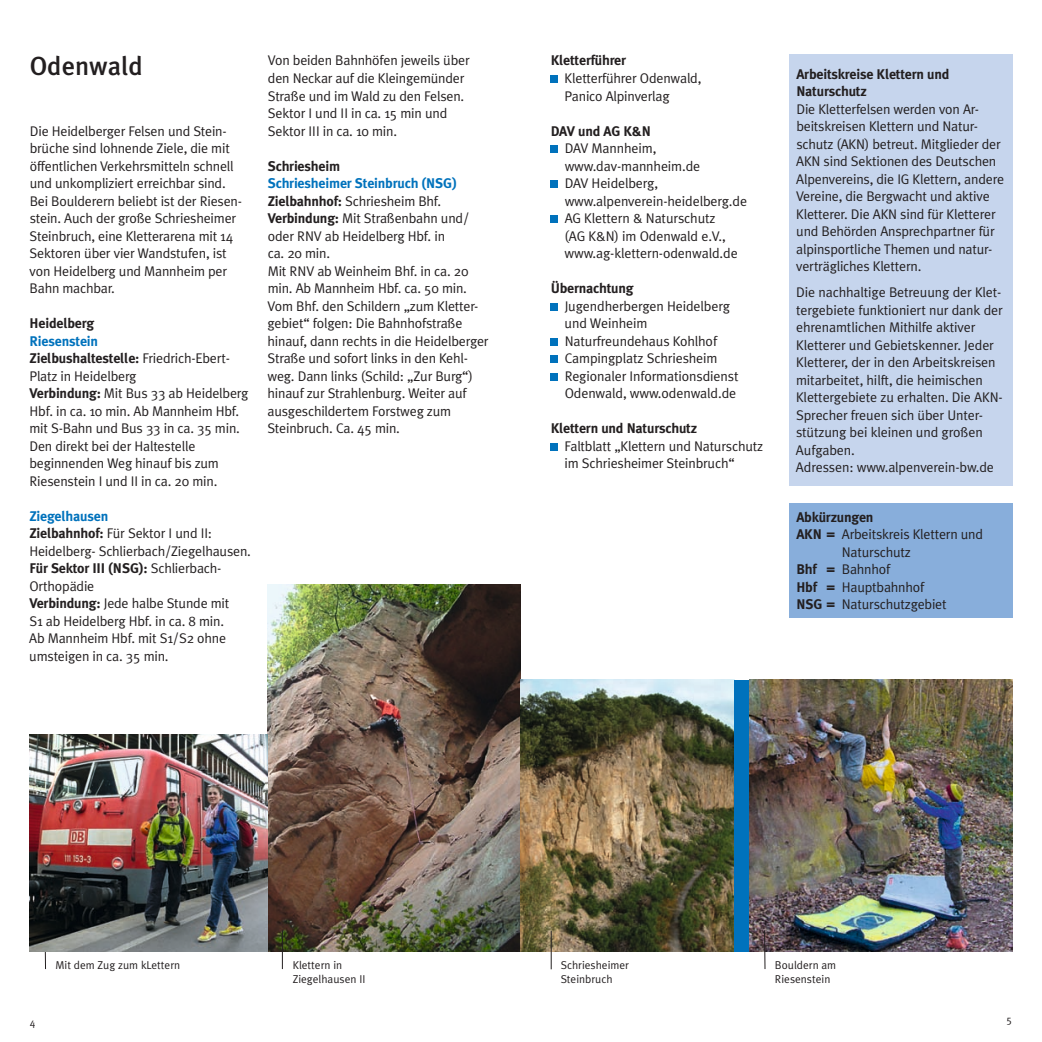
<style>
.page{position:relative;width:1042px;height:1042px;background:#fff}
.page>*{position:absolute;margin:0;border:0;box-sizing:border-box;transform-origin:0 0}
.t1{font:500 26.25px "Meta Plus";color:#231f20}
.t2{font:14px/17.5px "Meta Plus Normal";letter-spacing:-.015em;color:#231f20}
.t3{font:700 14px/17.5px "Meta Plus";letter-spacing:-.015em;color:#231f20}
.t4{font:700 14px "Meta Plus";letter-spacing:-.015em;color:#0072bc}
.t5{font:11.38px/13.7px "Meta Plus Normal";color:#231f20}
.t6{font:10.5px "Meta Plus Normal";color:#231f20}
.s1{color:#0072bc}
.s2{font-family:"Meta Plus Normal";font-weight:400}
.s3{font-family:"Meta Plus";font-weight:700}
</style>
<div class="page">
<img style="left:749px;top:680px;width:263px;height:271px">
<img style="left:268px;top:584px;width:253px;height:367px">
<img style="left:521px;top:680px;width:213px;height:271px">
<div style="left:734px;top:680px;width:15px;height:271px;background:#0072bc"></div>
<hr style="left:764px;top:930px;width:1px;height:39px;background:#231f20">
<div style="left:551px;top:76px;width:7px;height:7px;background:#0072bc"></div>
<div style="left:551px;top:146px;width:7px;height:7px;background:#0072bc"></div>
<div style="left:551px;top:181px;width:7px;height:7px;background:#0072bc"></div>
<div style="left:551px;top:216px;width:7px;height:7px;background:#0072bc"></div>
<div style="left:551px;top:303px;width:7px;height:7px;background:#0072bc"></div>
<div style="left:551px;top:338px;width:7px;height:7px;background:#0072bc"></div>
<div style="left:551px;top:356px;width:7px;height:7px;background:#0072bc"></div>
<div style="left:551px;top:373px;width:7px;height:7px;background:#0072bc"></div>
<div style="left:551px;top:443px;width:7px;height:7px;background:#0072bc"></div>
<div style="left:789px;top:503px;width:223px;height:114px;background:#88aedb"></div>
<hr style="left:551px;top:930px;width:1px;height:39px;background:#231f20">
<hr style="left:45px;top:930px;width:1px;height:39px;background:#231f20">
<hr style="left:282px;top:930px;width:1px;height:39px;background:#231f20">
<div style="left:789px;top:55px;width:223px;height:430px;background:#c6d5ed"></div>
<img style="left:30px;top:734px;width:238px;height:217px">
<h1 class="t1" style="left:30px;top:51px;width:115px">Odenwald</h1>
<p class="t2" style="left:30px;top:122px;width:214px">Die Heidelberger Felsen und Stein&shy;brüche sind lohnende Ziele, die mit öffentlichen Verkehrsmitteln schnell und unkompliziert erreichbar sind.<br>Bei Boulderern beliebt ist der Riesen&shy;stein. Auch der große Schriesheimer Steinbruch, eine Kletterarena mit 14<br>Sektoren über vier Wandstufen, ist von Heidelberg und Mannheim per Bahn machbar.</p>
<p class="t3" style="left:30px;top:314px;width:66px">Heidelberg</p>
<p class="t3" style="left:30px;top:332px;width:202px"><span class="s1">Riesenstein<br></span>Zielbushaltestelle: <span class="s2">Friedrich-Ebert-</span></p>
<p class="t2" style="left:29px;top:367px;width:220px">Platz in Heidelberg<br><span class="s3">Verbindung:</span> Mit Bus 33 ab Heidelberg<br>Hbf. in ca. 10 min. Ab Mannheim Hbf. mit S-Bahn und Bus 33 in ca. 35 min.<br>Den direkt bei der Haltestelle beginnenden Weg hinauf bis zum<br>Riesenstein I und II in ca. 20 min.</p>
<p class="t4" style="left:29px;top:508px;width:80px">Ziegelhausen</p>
<p class="t2" style="left:29px;top:524px;width:223px"><span class="s3">Zielbahnhof:</span> Für Sektor I und II:<br>Heidelberg- Schlierbach/Ziegelhausen.</p>
<p class="t3" style="left:29px;top:559px;width:194px">Für Sektor III (NSG): <span class="s2">Schlierbach-</span></p>
<p class="t2" style="left:29px;top:577px;width:202px">Orthopädie<br><span class="s3">Verbindung:</span> Jede halbe Stunde mit<br>S1 ab Heidelberg Hbf. in ca. 8 min.<br>Ab Mannheim Hbf. mit S1/S2 ohne umsteigen in ca. 35 min.</p>
<p class="t2" style="left:268px;top:52px;width:203px">Von beiden Bahnhöfen jeweils über den Neckar auf die Kleingemünder<br>Straße und im Wald zu den Felsen.<br>Sektor I und II in ca. 15 min und<br>Sektor III in ca. 10 min.</p>
<p class="t3" style="left:268px;top:157px;width:74px">Schriesheim</p>
<p class="t4" style="left:268px;top:175px;width:191px">Schriesheimer Steinbruch (NSG)</p>
<p class="t2" style="left:267px;top:192px;width:223px"><span class="s3">Zielbahnhof:</span> Schriesheim Bhf.<br><span class="s3">Verbindung:</span> Mit Straßenbahn und/ oder RNV ab Heidelberg Hbf. in<br>ca. 20 min.<br>Mit RNV ab Weinheim Bhf. in ca. 20 min. Ab Mannheim Hbf. ca. 50 min.<br>Vom Bhf. den Schildern „zum Kletter&shy;gebiet“ folgen: Die Bahnhofstraße hinauf, dann rechts in die Heidelberger<br>Straße und sofort links in den Kehl&shy;weg. Dann links (Schild: „Zur Burg“) hinauf zur Strahlenburg. Weiter auf ausgeschildertem Forstweg zum<br>Steinbruch. Ca. 45 min.</p>
<p class="t3" style="left:551px;top:52px;width:77px">Kletterführer</p>
<p class="t2" style="left:565px;top:69px;width:138px">Kletterführer Odenwald,<br>Panico Alpinverlag</p>
<p class="t3" style="left:551px;top:122px;width:102px">DAV und AG K&amp;N</p>
<p class="t2" style="left:564px;top:139px;width:184px">DAV Mannheim, www.dav-mannheim.de<br>DAV Heidelberg, www.alpenverein-heidelberg.de<br>AG Klettern &amp; Naturschutz<br>(AG K&amp;N) im Odenwald e.V., www.ag-klettern-odenwald.de</p>
<p class="t3" style="left:551px;top:279px;width:84px">Übernachtung</p>
<p class="t2" style="left:565px;top:297px;width:175px">Jugendherbergen Heidelberg und Weinheim<br>Naturfreundehaus Kohlhof<br>Campingplatz Schriesheim<br>Regionaler Informationsdienst<br>Odenwald, www.odenwald.de</p>
<p class="t3" style="left:551px;top:419px;width:148px">Klettern und Naturschutz</p>
<p class="t2" style="left:565px;top:437px;width:200px">Faltblatt „Klettern und Naturschutz im Schriesheimer Steinbruch“</p>
<p class="t3" style="left:796px;top:65px;width:155px">Arbeitskreise Klettern und<br>Naturschutz</p>
<p class="t2" style="left:796px;top:100px;width:209px">Die Kletterfelsen werden von Ar&shy;beitskreisen Klettern und Natur&shy;schutz (AKN) betreut. Mitglieder der AKN sind Sektionen des Deutschen Alpenvereins, die IG Klettern, andere Vereine, die Bergwacht und aktive Kletterer. Die AKN sind für Kletterer und Behörden Ansprechpartner für alpinsportliche Themen und natur&shy;verträgliches Klettern.</p>
<p class="t2" style="left:796px;top:284px;width:208px">Die nachhaltige Betreuung der Klet&shy;tergebiete funktioniert nur dank der ehrenamtlichen Mithilfe aktiver Kletterer und Gebietskenner. Jeder Kletterer, der in den Arbeitskreisen mitarbeitet, hilft, die heimischen Klettergebiete zu erhalten. Die AKN-Sprecher freuen sich über Unter&shy;stützung bei kleinen und großen Aufgaben.<br>Adressen: www.alpenverein-bw.de</p>
<p class="t3" style="left:796px;top:508px;width:79px">Abkürzungen</p>
<p class="t2" style="left:796px;top:525px;width:188px"><span class="s3">AKN =</span> Arbeitskreis Klettern und</p>
<p class="t2" style="left:842px;top:543px;width:71px">Naturschutz</p>
<p class="t2" style="left:796px;top:560px;width:95px"><span class="s3">Bhf =</span> Bahnhof</p>
<p class="t2" style="left:796px;top:578px;width:129px"><span class="s3">Hbf =</span> Hauptbahnhof</p>
<p class="t2" style="left:796px;top:595px;width:152px"><span class="s3">NSG =</span> Naturschutzgebiet</p>
<p class="t5" style="left:55px;top:958px;width:126px">Mit dem Zug zum kLettern</p>
<p class="t5" style="left:293px;top:958px;width:74px">Klettern in<br>Ziegelhausen II</p>
<p class="t5" style="left:561px;top:958px;width:70px">Schriesheimer<br>Steinbruch</p>
<p class="t5" style="left:775px;top:958px;width:63px">Bouldern am<br>Riesenstein</p>
<p class="t6" style="left:30px;top:1016px;width:7px">4</p>
<p class="t6" style="left:1006px;top:1013px;width:7px">5</p>
</div>
